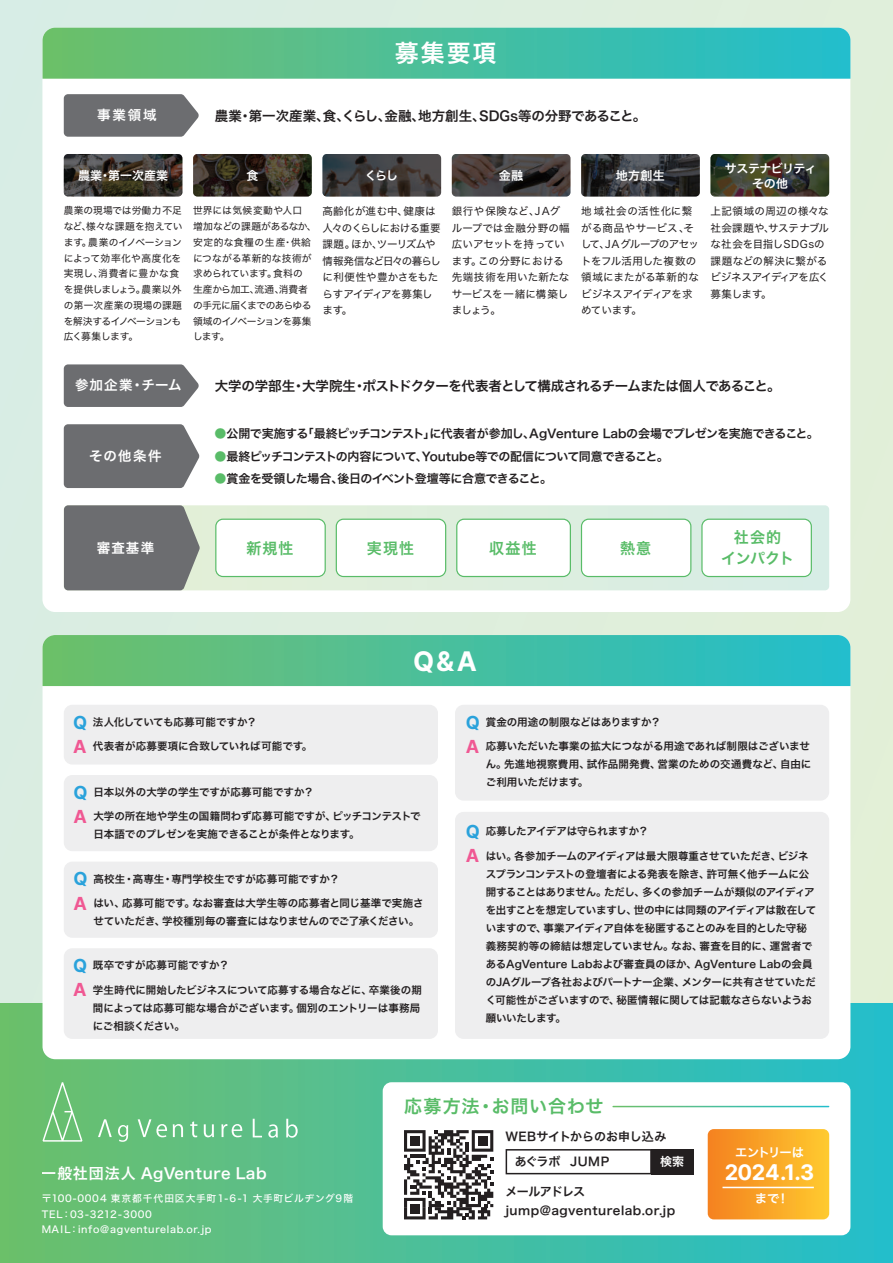
<style>
.page{position:relative;width:893px;height:1263px;background:#ddeedf}
.page>*{position:absolute;margin:0;border:0;box-sizing:border-box;transform-origin:0 0}
.t1{font:700 27px "Inter";color:#fff}
.t2{font:24px "Hira Kaku Pro N W6";color:#fff}
.t3{font:700 21.45px "Inter";color:#fff}
.t4{font:18px "Hiragino Sans W6";letter-spacing:.045em;color:#59bc68}
.t5{font:700 18px "Inter";color:#2aa2db}
.t6{font:700 18px "Inter";color:#f05893}
.t7{font:15.3px "Hira Kaku Pro N W6";letter-spacing:.075em;color:#59bc68}
.t8{font:15.3px/21.5px "Hira Kaku Pro N W6";letter-spacing:-.015em;color:#59bc68;text-align:center}
.t9{font:15px "Hira Kaku Pro N W6";letter-spacing:.04em;color:#fff}
.t10{font:13.5px "Hira Kaku Pro N W6";letter-spacing:-.035em;color:#231f20}
.t11{font:13.5px "Hira Kaku Pro N W6";color:#231f20}
.t12{font:13.5px "Hira Kaku Pro N W6";letter-spacing:.095em;color:#fff}
.t13{font:12.3px "Hira Kaku Pro N W6";letter-spacing:-.05em;color:#fff}
.t14{font:12px "Hira Kaku Pro N W6";letter-spacing:-.035em;color:#231f20}
.t15{font:12px/19.5px "Hira Kaku Pro N W6";letter-spacing:.035em;color:#231f20}
.t16{font:12px "Hira Kaku Pro N W6";letter-spacing:-.01em;color:#fff}
.t17{font:12px "Hira Kaku Pro N W6";color:#231f20}
.t18{font:12px/15px "Hira Kaku Pro N W6";letter-spacing:-.035em;color:#fff;text-align:center}
.t19{font:12px "Hiragino Sans W6";letter-spacing:.025em;color:#231f20}
.t20{font:12px "Hiragino Sans W6";color:#fff}
.t21{font:10.5px/18px "Hira Kaku Pro N W6";letter-spacing:-.005em;color:#231f20}
.t22{font:10.5px/16.5px "Hira Kaku Pro N W4";letter-spacing:-.005em;color:#231f20}
.t23{font:10.5px/16.5px "Hira Kaku Pro N W4";letter-spacing:-.035em;color:#231f20}
.t24{font:10.5px/16.5px "Hira Kaku Pro N W4";letter-spacing:.015em;color:#231f20}
.t25{font:10.5px "Hira Kaku Pro N W6";letter-spacing:.015em;color:#231f20}
.t26{font:9.75px/15.8px "Hira Kaku Pro N W4";letter-spacing:-.005em;color:#231f20}
.t27{font:9.75px/15.8px "Hira Kaku Pro N W5";letter-spacing:.07em;color:#fff}
.s1{color:#59bc68}
</style>
<div class="page">
<svg style="left:0;top:1003px;width:893px;height:260px;background:#52bf91"></svg>
<svg style="left:173px;top:1124px;width:10px;height:13px"></svg>
<svg style="left:190px;top:1121px;width:7px;height:16px"></svg>
<svg style="left:204px;top:1124px;width:10px;height:13px"></svg>
<svg style="left:221px;top:1124px;width:21px;height:13px"></svg>
<svg style="left:43px;top:1082px;width:39px;height:59px;background:#7ac782"></svg>
<svg style="left:118px;top:1125px;width:10px;height:17px"></svg>
<svg style="left:138px;top:1119px;width:29px;height:18px"></svg>
<svg style="left:98px;top:1119px;width:14px;height:18px"></svg>
<svg style="left:253px;top:1119px;width:9px;height:18px"></svg>
<svg style="left:268px;top:1124px;width:10px;height:14px"></svg>
<svg style="left:286px;top:1119px;width:12px;height:19px"></svg>
<div style="left:43px;top:635px;width:807px;height:424px;background:#fff;border-radius:13px"></div>
<div style="left:64px;top:705px;width:374px;height:59px;background:#eeeeef;border-radius:9px"></div>
<div style="left:64px;top:775px;width:374px;height:76px;background:#eeeeef;border-radius:9px"></div>
<div style="left:64px;top:862px;width:374px;height:76px;background:#eeeeef;border-radius:9px"></div>
<div style="left:64px;top:948px;width:374px;height:91px;background:#eeeeef;border-radius:9px"></div>
<div style="left:455px;top:705px;width:374px;height:96px;background:#eeeeef;border-radius:9px"></div>
<div style="left:455px;top:812px;width:374px;height:227px;background:#eeeeef;border-radius:9px"></div>
<svg style="left:43px;top:635px;width:807px;height:51px;background:#49be9b"></svg>
<div style="left:42px;top:28px;width:808px;height:584px;background:#fff;border-radius:13px"></div>
<svg style="left:64px;top:154px;width:118px;height:43px;background:#3c3832"></svg>
<svg style="left:193px;top:154px;width:119px;height:43px;background:#362f25"></svg>
<svg style="left:322px;top:154px;width:119px;height:43px;background:#403f3f"></svg>
<svg style="left:452px;top:154px;width:118px;height:43px;background:#433d3c"></svg>
<svg style="left:581px;top:154px;width:119px;height:43px;background:#343538"></svg>
<svg style="left:711px;top:154px;width:118px;height:43px;background:#3f4030"></svg>
<svg style="left:43px;top:28px;width:807px;height:51px;background:#4abe9b"></svg>
<svg style="left:200px;top:505px;width:629px;height:85px;background:#daeddd"></svg>
<svg style="left:701px;top:519px;width:111px;height:58px"></svg>
<svg style="left:456px;top:519px;width:115px;height:58px"></svg>
<svg style="left:215px;top:519px;width:111px;height:58px"></svg>
<svg style="left:336px;top:519px;width:110px;height:58px"></svg>
<svg style="left:581px;top:519px;width:110px;height:58px"></svg>
<svg style="left:64px;top:505px;width:136px;height:85px;background:#737576"></svg>
<svg style="left:64px;top:424px;width:135px;height:64px;background:#757578"></svg>
<svg style="left:64px;top:364px;width:135px;height:43px;background:#767779"></svg>
<svg style="left:64px;top:94px;width:135px;height:43px;background:#767779"></svg>
<div style="left:383px;top:1082px;width:467px;height:153px;background:#fff;border-radius:9px"></div>
<svg style="left:506px;top:1149px;width:146px;height:25px"></svg>
<div style="left:652px;top:1149px;width:42px;height:25px;background:#231f20"></div>
<svg style="left:708px;top:1129px;width:121px;height:90px;background:#f9a628"></svg>
<hr style="left:722px;top:1187px;width:92px;height:1px;background:#fff">
<svg style="left:404px;top:1130px;width:89px;height:89px"></svg>
<h2 class="t2" style="left:395px;top:32px;width:103px">募集要項</h2>
<p class="t12" style="left:97px;top:103px;width:61px">事業領域</p>
<p class="t11" style="left:215px;top:103px;width:433px">農業・第一次産業、食、くらし、金融、地方創生、SDGs等の分野であること。</p>
<p class="t16" style="left:78px;top:164px;width:91px">農業・第一次産業</p>
<p class="t26" style="left:64px;top:202px;width:120px">農業の現場では労働力不足など、様々な課題を抱えています。農業のイノベーションによって効率化や高度化を実現し、消費者に豊かな食を提供しましょう。農業以外の第一次産業の現場の課題を解決するイノベーションも広く募集します。</p>
<p class="t24" style="left:452px;top:202px;width:119px">銀行や保険など、JAグループでは金融分野の幅広いアセットを持っています。この分野における先端技術を用いた新たなサービスを一緒に構築しましょう。</p>
<p class="t16" style="left:246px;top:164px;width:13px">食</p>
<p class="t26" style="left:193px;top:202px;width:125px">世界には気候変動や人口<br>増加などの課題があるなか、安定的な食糧の生産・供給につながる革新的な技術が求められています。食料の<br>生産から加工、流通、消費者の手元に届くまでのあらゆる領域のイノベーションを募集します。</p>
<p class="t23" style="left:322px;top:202px;width:120px">高齢化が進む中、健康は人々のくらしにおける重要課題。ほか、ツーリズムや情報発信など日々の暮らしに利便性や豊かさをもたらすアイディアを募集します。</p>
<p class="t16" style="left:365px;top:164px;width:35px">くらし</p>
<p class="t16" style="left:499px;top:164px;width:26px">金融</p>
<p class="t16" style="left:616px;top:164px;width:51px">地方創生</p>
<p class="t22" style="left:581px;top:202px;width:119px">地域社会の活性化に繋がる商品やサービス、そして、JAグループのアセットをフル活用した複数の領域にまたがる革新的なビジネスアイディアを求めています。</p>
<p class="t18" style="left:725px;top:160px;width:93px">サステナビリティその他</p>
<p class="t22" style="left:710px;top:202px;width:120px">上記領域の周辺の様々な社会課題や、サステナブルな社会を目指しSDGsの課題などの解決に繋がるビジネスアイディアを広く募集します。</p>
<p class="t12" style="left:75px;top:373px;width:108px">参加企業・チーム</p>
<p class="t10" style="left:215px;top:374px;width:567px">大学の学部生・大学院生・ポストドクターを代表者として構成されるチームまたは個人であること。</p>
<p class="t12" style="left:89px;top:443px;width:74px">その他条件</p>
<p class="t14" style="left:215px;top:423px;width:606px"><span class="s1">●</span>公開で実施する「最終ピッチコンテスト」に代表者が参加し、AgVenture Labの会場でプレゼンを実施できること。</p>
<p class="t14" style="left:215px;top:445px;width:456px"><span class="s1">●</span>最終ピッチコンテストの内容について、Youtube等での配信について同意できること。</p>
<p class="t14" style="left:215px;top:468px;width:339px"><span class="s1">●</span>賞金を受領した場合、後日のイベント登壇等に合意できること。</p>
<p class="t12" style="left:97px;top:536px;width:59px">審査基準</p>
<h3 class="t7" style="left:246px;top:534px;width:49px">新規性</h3>
<h3 class="t7" style="left:367px;top:534px;width:49px">実現性</h3>
<h3 class="t7" style="left:489px;top:534px;width:49px">収益性</h3>
<h3 class="t7" style="left:620px;top:534px;width:33px">熱意</h3>
<h1 class="t1" style="left:413px;top:641px;width:65px">Q&amp;A</h1>
<h3 class="t8" style="left:721px;top:526px;width:74px">社会的<br>インパクト</h3>
<h3 class="t5" style="left:73px;top:709px;width:16px">Q</h3>
<h3 class="t6" style="left:73px;top:733px;width:15px">A</h3>
<p class="t21" style="left:93px;top:712px;width:166px">法人化していても応募可能ですか？</p>
<p class="t25" style="left:93px;top:737px;width:221px">代表者が応募要項に合致していれば可能です。</p>
<h3 class="t5" style="left:74px;top:779px;width:16px">Q</h3>
<h3 class="t6" style="left:74px;top:803px;width:15px">A</h3>
<p class="t21" style="left:93px;top:783px;width:222px">日本以外の大学の学生ですが応募可能ですか？</p>
<p class="t21" style="left:93px;top:807px;width:329px">大学の所在地や学生の国籍問わず応募可能ですが、ピッチコンテストで日本語でのプレゼンを実施できることが条件となります。</p>
<h3 class="t5" style="left:74px;top:866px;width:16px">Q</h3>
<h3 class="t6" style="left:74px;top:890px;width:15px">A</h3>
<p class="t21" style="left:93px;top:869px;width:248px">高校生・高専生・専門学校生ですが応募可能ですか？</p>
<p class="t21" style="left:93px;top:894px;width:332px">はい、応募可能です。なお審査は大学生等の応募者と同じ基準で実施させていただき、学校種別毎の審査にはなりませんのでご了承ください。</p>
<h3 class="t5" style="left:73px;top:952px;width:16px">Q</h3>
<h3 class="t6" style="left:73px;top:977px;width:15px">A</h3>
<p class="t21" style="left:93px;top:956px;width:138px">既卒ですが応募可能ですか？</p>
<p class="t21" style="left:93px;top:980px;width:330px">学生時代に開始したビジネスについて応募する場合などに、卒業後の期間によっては応募可能な場合がございます。個別のエントリーは事務局にご相談ください。</p>
<h3 class="t5" style="left:466px;top:709px;width:16px">Q</h3>
<h3 class="t6" style="left:466px;top:733px;width:15px">A</h3>
<p class="t21" style="left:486px;top:712px;width:177px">賞金の用途の制限などはありますか？</p>
<p class="t21" style="left:486px;top:737px;width:327px">応募いただいた事業の拡大につながる用途であれば制限はございません。先進地視察費用、試作品開発費、営業のための交通費など、自由にご利用いただけます。</p>
<h3 class="t5" style="left:466px;top:818px;width:16px">Q</h3>
<h3 class="t6" style="left:466px;top:843px;width:15px">A</h3>
<p class="t21" style="left:486px;top:822px;width:165px">応募したアイデアは守られますか？</p>
<p class="t21" style="left:486px;top:846px;width:332px">はい。各参加チームのアイディアは最大限尊重させていただき、ビジネスプランコンテストの登壇者による発表を除き、許可無く他チームに公開することはありません。ただし、多くの参加チームが類似のアイディアを出すことを想定していますし、世の中には同類のアイディアは散在していますので、事業アイディア自体を秘匿することのみを目的とした守秘義務契約等の締結は想定していません。なお、審査を目的に、運営者であるAgVenture Labおよび審査員のほか、AgVenture Labの会員のJAグループ各社およびパートナー企業、メンターに共有させていただく可能性がございますので、秘匿情報に関しては記載なさらないようお願いいたします。</p>
<h3 class="t9" style="left:42px;top:1159px;width:226px">一般社団法人 AgVenture Lab</h3>
<p class="t27" style="left:42px;top:1190px;width:313px">〒100-0004 東京都千代田区大手町1-6-1 大手町ビルヂング9階<br>TEL：03-3212-3000<br>MAIL：info@agventurelab.or.jp</p>
<h3 class="t4" style="left:404px;top:1090px;width:201px">応募方法・お問い合わせ</h3>
<p class="t17" style="left:505px;top:1126px;width:162px">WEBサイトからのお申し込み</p>
<p class="t19" style="left:514px;top:1151px;width:97px">あぐラボ JUMP</p>
<p class="t20" style="left:660px;top:1150px;width:25px">検索</p>
<p class="t15" style="left:505px;top:1181px;width:171px">メールアドレスjump@agventurelab.or.jp</p>
<p class="t13" style="left:735px;top:1141px;width:70px">エントリーは</p>
<h3 class="t3" style="left:724px;top:1157px;width:92px">2024.1.3</h3>
<p class="t13" style="left:755px;top:1187px;width:36px">まで！</p>
</div>
